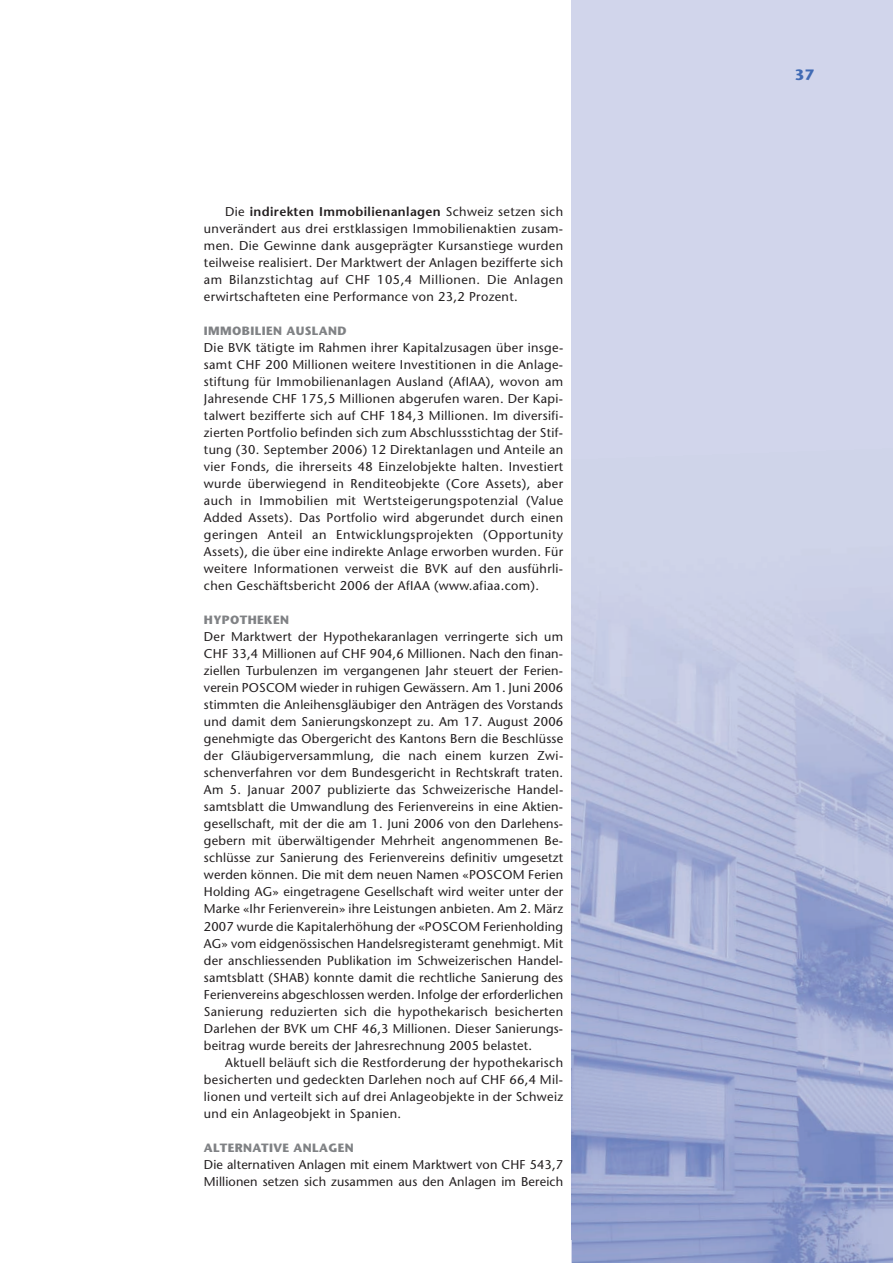
<style>
.page{position:relative;width:893px;height:1263px;background:#fff}
.page>*{position:absolute;margin:0;border:0;box-sizing:border-box;transform-origin:0 0}
.t1{font:700 15px "Stone Sans";color:#406ab4}
.t2{font:12.75px/17px "Stone Sans";letter-spacing:.015em;color:#231f20;text-align:justify}
.t3{font:700 12px "Stone Sans";letter-spacing:.03em;color:#808285}
.s1{font-weight:600}
</style>
<div class="page">
<div style="left:572px;top:0;width:321px;height:1263px;background:#d1d5eb"></div>
<img style="left:572px;top:599px;width:321px;height:664px">
<p class="t2" style="left:204px;top:204px;width:361px;text-indent:21px">Die <span class="s1">indirekten Immobilienanlagen</span> Schweiz setzen sich unverändert aus drei erstklassigen Immobilienaktien zusam&shy;men. Die Gewinne dank ausgeprägter Kursanstiege wurden teilweise realisiert. Der Marktwert der Anlagen bezifferte sich am Bilanzstichtag auf CHF 105,4 Millionen. Die Anlagen erwirtschafteten eine Performance von 23,2 Prozent.</p>
<p class="t3" style="left:204px;top:326px;width:144px">IMMOBILIEN AUSLAND</p>
<p class="t2" style="left:204px;top:340px;width:361px">Die BVK tätigte im Rahmen ihrer Kapitalzusagen über insge&shy;samt CHF 200 Millionen weitere Investitionen in die Anlage&shy;stiftung für Immobilienanlagen Ausland (AfIAA), wovon am Jahresende CHF 175,5 Millionen abgerufen waren. Der Kapi&shy;talwert bezifferte sich auf CHF 184,3 Millionen. Im diversifi&shy;zierten Portfolio befinden sich zum Abschlussstichtag der Stif&shy;tung (30. September 2006) 12 Direktanlagen und Anteile an vier Fonds, die ihrerseits 48 Einzelobjekte halten. Investiert wurde überwiegend in Renditeobjekte (Core Assets), aber auch in Immobilien mit Wertsteigerungspotenzial (Value Added Assets). Das Portfolio wird abgerundet durch einen geringen Anteil an Entwicklungsprojekten (Opportunity Assets), die über eine indirekte Anlage erworben wurden. Für weitere Informationen verweist die BVK auf den ausführli&shy;chen Geschäftsbericht 2006 der AfIAA (www.afiaa.com).</p>
<p class="t3" style="left:204px;top:615px;width:87px">HYPOTHEKEN</p>
<p class="t2" style="left:204px;top:629px;width:361px">Der Marktwert der Hypothekaranlagen verringerte sich um</p>
<p class="t2" style="left:204px;top:647px;width:361px">CHF 33,4 Millionen auf CHF 904,6 Millionen. Nach den finan-</p>
<p class="t2" style="left:204px;top:664px;width:361px">ziellen Turbulenzen im vergangenen Jahr steuert der Ferien-</p>
<p class="t2" style="left:204px;top:681px;width:361px">verein POSCOM wieder in ruhigen Gewässern. Am 1. Juni 2006</p>
<p class="t2" style="left:204px;top:698px;width:361px">stimmten die Anleihensgläubiger den Anträgen des Vorstands</p>
<p class="t2" style="left:204px;top:715px;width:361px">und damit dem Sanierungskonzept zu. Am 17. August 2006</p>
<p class="t2" style="left:204px;top:732px;width:361px">genehmigte das Obergericht des Kantons Bern die Beschlüsse</p>
<p class="t2" style="left:204px;top:749px;width:361px">der Gläubigerversammlung, die nach einem kurzen Zwi-</p>
<p class="t2" style="left:204px;top:766px;width:361px">schenverfahren vor dem Bundesgericht in Rechtskraft traten.</p>
<p class="t2" style="left:204px;top:783px;width:361px">Am 5. Januar 2007 publizierte das Schweizerische Handel-</p>
<p class="t2" style="left:204px;top:800px;width:361px">samtsblatt die Umwandlung des Ferienvereins in eine Aktien-</p>
<p class="t2" style="left:204px;top:817px;width:361px">gesellschaft, mit der die am 1. Juni 2006 von den Darlehens-</p>
<p class="t2" style="left:204px;top:834px;width:361px">gebern mit überwältigender Mehrheit angenommenen Be-</p>
<p class="t2" style="left:204px;top:851px;width:361px">schlüsse zur Sanierung des Ferienvereins definitiv umgesetzt</p>
<p class="t2" style="left:204px;top:868px;width:361px">werden können. Die mit dem neuen Namen «POSCOM Ferien</p>
<p class="t2" style="left:204px;top:885px;width:361px">Holding AG» eingetragene Gesellschaft wird weiter unter der</p>
<p class="t2" style="left:204px;top:902px;width:361px">Marke «Ihr Ferienverein» ihre Leistungen anbieten. Am 2. März</p>
<p class="t2" style="left:204px;top:919px;width:361px">2007 wurde die Kapitalerhöhung der «POSCOM Ferienholding</p>
<p class="t2" style="left:204px;top:936px;width:361px">AG» vom eidgenössischen Handelsregisteramt genehmigt. Mit</p>
<p class="t2" style="left:204px;top:953px;width:361px">der anschliessenden Publikation im Schweizerischen Handel-</p>
<p class="t2" style="left:204px;top:970px;width:361px">samtsblatt (SHAB) konnte damit die rechtliche Sanierung des</p>
<p class="t2" style="left:204px;top:987px;width:361px">Ferienvereins abgeschlossen werden. Infolge der erforderlichen</p>
<p class="t2" style="left:204px;top:1004px;width:361px">Sanierung reduzierten sich die hypothekarisch besicherten</p>
<p class="t2" style="left:204px;top:1021px;width:361px">Darlehen der BVK um CHF 46,3 Millionen. Dieser Sanierungs-</p>
<p class="t2" style="left:204px;top:1038px;width:330px">beitrag wurde bereits der Jahresrechnung 2005 belastet.</p>
<p class="t2" style="left:225px;top:1055px;width:340px">Aktuell beläuft sich die Restforderung der hypothekarisch</p>
<p class="t2" style="left:204px;top:1072px;width:361px">besicherten und gedeckten Darlehen noch auf CHF 66,4 Mil-</p>
<p class="t2" style="left:204px;top:1089px;width:361px">lionen und verteilt sich auf drei Anlageobjekte in der Schweiz</p>
<p class="t2" style="left:204px;top:1106px;width:199px">und ein Anlageobjekt in Spanien.</p>
<p class="t3" style="left:204px;top:1142px;width:151px">ALTERNATIVE ANLAGEN</p>
<p class="t2" style="left:204px;top:1157px;width:361px">Die alternativen Anlagen mit einem Marktwert von CHF 543,7<br>Millionen setzen sich zusammen aus den Anlagen im Bereich</p>
<p class="t1" style="left:795px;top:69px;width:21px">37</p>
</div>
